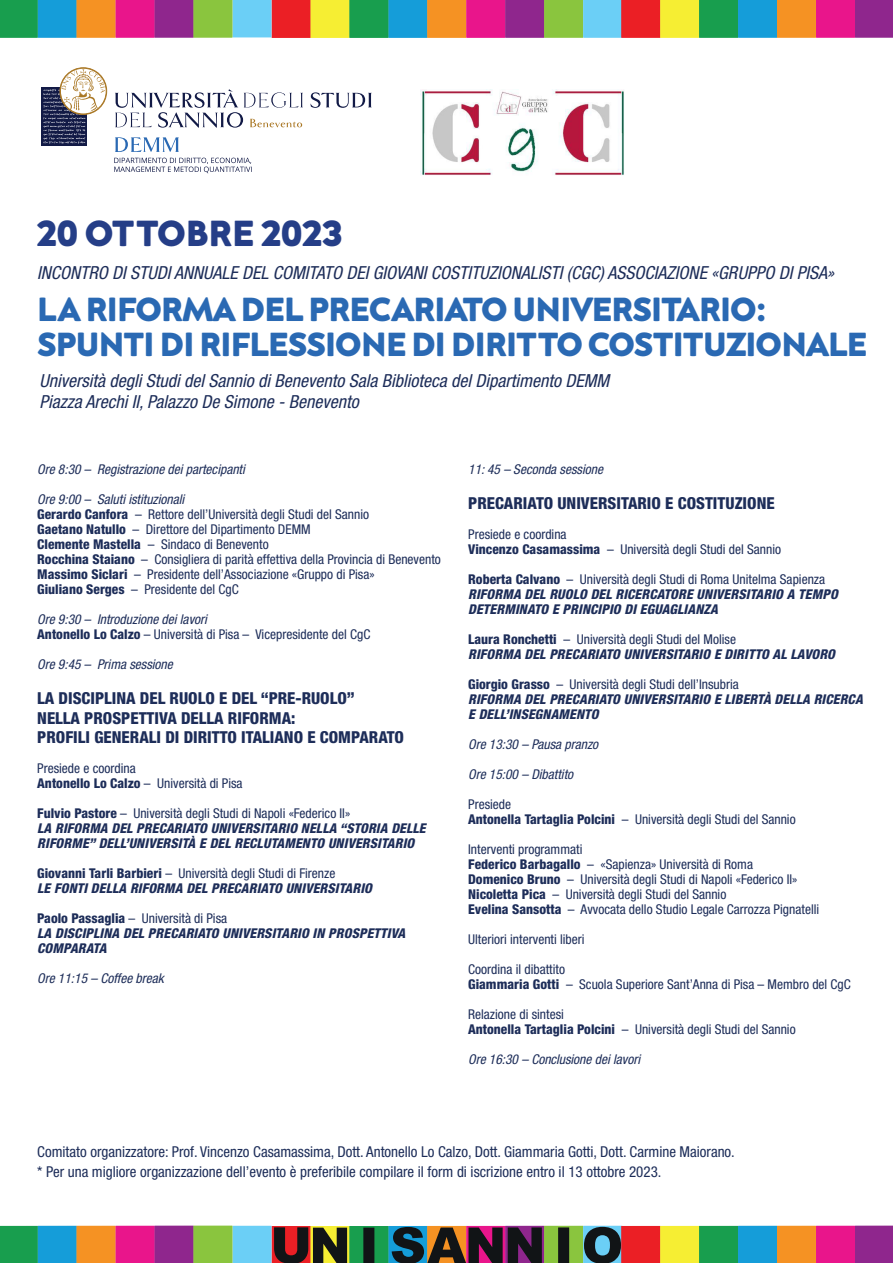
<style>
.page{position:relative;width:893px;height:1263px;background:#fff}
.page>*{position:absolute;margin:0;border:0;box-sizing:border-box;transform-origin:0 0}
.t1{font:800 37.5px "Neufreit";color:#253e87}
.t2{font:800 34.5px/34.5px "Neufreit";letter-spacing:-.02em;color:#2a69b3}
.t3{font:italic condensed 18px/21px "Helvetica Neue LT Std";color:#1d2d59}
.t4{font:800 condensed 16.5px/19.8px "Helvetica Neue LT Std";color:#1d2d59}
.t5{font:condensed 15px/19.5px "Helvetica Neue LT Std";color:#1d2d59}
.t6{font:condensed 13.5px/15px "Helvetica Neue LT Std";color:#1d2d59}
.t7{font:italic 800 condensed 13.5px/15px "Helvetica Neue LT Std";letter-spacing:.01em;color:#1d2d59}
.t8{font:italic condensed 13.5px "Helvetica Neue LT Std";color:#1d2d59}
.s1{font-style:italic}
.s2{font-weight:800}
.s3{font-style:normal}
.s4{font-weight:400;font-style:normal}
</style>
<div class="page">
<img style="left:422px;top:90px;width:202px;height:86px">
<svg style="left:114px;top:158px;width:138px;height:15px"></svg>
<svg style="left:115px;top:137px;width:64px;height:15px"></svg>
<svg style="left:310px;top:92px;width:62px;height:16px"></svg>
<svg style="left:115px;top:89px;width:188px;height:39px"></svg>
<div style="left:42px;top:87px;width:45px;height:59px;background:#121a46"></div>
<svg style="left:43px;top:69px;width:62px;height:75px"></svg>
<div style="left:272px;top:1226px;width:39px;height:37px;background:#eb1f25"></div>
<div style="left:388px;top:1226px;width:39px;height:37px;background:#159dd9"></div>
<div style="left:427px;top:1226px;width:39px;height:37px;background:#f59223"></div>
<div style="left:466px;top:1226px;width:39px;height:37px;background:#e9158b"></div>
<div style="left:505px;top:1226px;width:39px;height:37px;background:#8f268d"></div>
<div style="left:544px;top:1226px;width:39px;height:37px;background:#8ac53e"></div>
<svg style="left:583px;top:1226px;width:38px;height:37px"></svg>
<div style="left:311px;top:1226px;width:38px;height:37px;background:#ded730"></div>
<div style="left:349px;top:1226px;width:39px;height:37px;background:#189e4e"></div>
<svg style="left:274px;top:1227px;width:73px;height:36px"></svg>
<div style="left:363px;top:1227px;width:11px;height:36px;background:#111416"></div>
<svg style="left:392px;top:1227px;width:150px;height:36px"></svg>
<div style="left:558px;top:1227px;width:11px;height:36px;background:#111416"></div>
<svg style="left:584px;top:1227px;width:37px;height:36px"></svg>
<div style="left:233px;top:1226px;width:38px;height:37px;background:#6bcff6"></div>
<div style="left:38px;top:1226px;width:39px;height:37px;background:#159dd9"></div>
<div style="left:77px;top:1226px;width:38px;height:37px;background:#f59223"></div>
<div style="left:116px;top:1226px;width:39px;height:37px;background:#e9158b"></div>
<div style="left:155px;top:1226px;width:38px;height:37px;background:#8f268d"></div>
<div style="left:193px;top:1226px;width:39px;height:37px;background:#8ac53e"></div>
<div style="left:0;top:1226px;width:38px;height:37px;background:#189e4e"></div>
<div style="left:621px;top:1226px;width:39px;height:37px;background:#eb1f25"></div>
<div style="left:738px;top:1226px;width:39px;height:37px;background:#159dd9"></div>
<div style="left:777px;top:1226px;width:39px;height:37px;background:#f59223"></div>
<div style="left:816px;top:1226px;width:39px;height:37px;background:#e9158b"></div>
<div style="left:855px;top:1226px;width:38px;height:37px;background:#8f268d"></div>
<div style="left:660px;top:1226px;width:39px;height:37px;background:#f6ee33"></div>
<div style="left:699px;top:1226px;width:39px;height:37px;background:#189e4e"></div>
<div style="left:272px;top:0;width:39px;height:38px;background:#eb1f25"></div>
<div style="left:388px;top:0;width:39px;height:38px;background:#159dd9"></div>
<div style="left:427px;top:0;width:39px;height:38px;background:#f59223"></div>
<div style="left:466px;top:0;width:39px;height:38px;background:#e9158b"></div>
<div style="left:505px;top:0;width:39px;height:38px;background:#8f268d"></div>
<div style="left:544px;top:0;width:39px;height:38px;background:#8ac53e"></div>
<div style="left:583px;top:0;width:39px;height:38px;background:#6bcff6"></div>
<div style="left:311px;top:0;width:38px;height:38px;background:#f6ee33"></div>
<div style="left:349px;top:0;width:39px;height:38px;background:#189e4e"></div>
<div style="left:233px;top:0;width:38px;height:37px;background:#6bcff6"></div>
<div style="left:38px;top:0;width:39px;height:38px;background:#159dd9"></div>
<div style="left:77px;top:0;width:38px;height:38px;background:#f59223"></div>
<div style="left:116px;top:0;width:39px;height:38px;background:#e9158b"></div>
<div style="left:155px;top:0;width:38px;height:37px;background:#8f268d"></div>
<div style="left:193px;top:0;width:39px;height:37px;background:#8ac53e"></div>
<div style="left:0;top:0;width:38px;height:38px;background:#189e4e"></div>
<div style="left:621px;top:0;width:39px;height:38px;background:#eb1f25"></div>
<div style="left:738px;top:0;width:39px;height:38px;background:#159dd9"></div>
<div style="left:777px;top:0;width:39px;height:38px;background:#f59223"></div>
<div style="left:816px;top:0;width:39px;height:38px;background:#e9158b"></div>
<div style="left:855px;top:0;width:38px;height:37px;background:#8f268d"></div>
<div style="left:660px;top:0;width:39px;height:38px;background:#f6ee33"></div>
<div style="left:699px;top:0;width:39px;height:38px;background:#189e4e"></div>
<h1 class="t1" style="left:37px;top:211px;width:307px">20 OTTOBRE 2023</h1>
<h3 class="t3" style="left:37px;top:263px;width:798px">INCONTRO DI STUDI ANNUALE DEL COMITATO DEI GIOVANI COSTITUZIONALISTI (CGC) ASSOCIAZIONE «GRUPPO DI PISA»</h3>
<h2 class="t2" style="left:37px;top:292px;width:832px">LA RIFORMA DEL PRECARIATO UNIVERSITARIO:<br>SPUNTI DI RIFLESSIONE DI DIRITTO COSTITUZIONALE</h2>
<h3 class="t3" style="left:40px;top:370px;width:571px">Università degli Studi del Sannio di Benevento Sala Biblioteca del Dipartimento DEMM<br>Piazza Arechi II, Palazzo De Simone - Benevento</h3>
<p class="t8" style="left:37px;top:461px;width:209px">Ore 8:30 – Registrazione dei partecipanti</p>
<p class="t6" style="left:37px;top:492px;width:405px"><span class="s1">Ore 9:00 – Saluti istituzionali<br></span><span class="s2">Gerardo Canfora</span> – Rettore dell’Università degli Studi del Sannio<br><span class="s2">Gaetano Natullo</span> – Direttore del Dipartimento DEMM<br><span class="s2">Clemente Mastella</span> – Sindaco di Benevento<br><span class="s2">Rocchina Staiano</span> – Consigliera di parità effettiva della Provincia di Benevento <span class="s2">Massimo Siclari</span> – Presidente dell’Associazione «Gruppo di Pisa»<br><span class="s2">Giuliano Serges</span> – Presidente del CgC</p>
<p class="t6" style="left:37px;top:611px;width:335px"><span class="s1">Ore 9:30 – Introduzione dei lavori<br></span><span class="s2">Antonello Lo Calzo</span> – Università di Pisa – Vicepresidente del CgC</p>
<p class="t8" style="left:37px;top:656px;width:137px">Ore 9:45 – Prima sessione</p>
<p class="t4" style="left:37px;top:688px;width:368px">LA DISCIPLINA DEL RUOLO E DEL “PRE-RUOLO”<br>NELLA PROSPETTIVA DELLA RIFORMA:<br>PROFILI GENERALI DI DIRITTO ITALIANO E COMPARATO</p>
<p class="t6" style="left:37px;top:761px;width:207px">Presiede e coordina<br><span class="s2">Antonello Lo Calzo</span> – Università di Pisa</p>
<p class="t7" style="left:37px;top:806px;width:390px"><span class="s3">Fulvio Pastore</span> <span class="s4">– Università degli Studi di Napoli «Federico II»<br></span>LA RIFORMA DEL PRECARIATO UNIVERSITARIO NELLA “STORIA DELLE<br>RIFORME” DELL’UNIVERSITÀ E DEL RECLUTAMENTO UNIVERSITARIO</p>
<p class="t7" style="left:37px;top:866px;width:336px"><span class="s3">Giovanni Tarli Barbieri</span> <span class="s4">– Università degli Studi di Firenze<br></span>LE FONTI DELLA RIFORMA DEL PRECARIATO UNIVERSITARIO</p>
<p class="t7" style="left:37px;top:911px;width:370px"><span class="s3">Paolo Passaglia</span> <span class="s4">– Università di Pisa<br></span>LA DISCIPLINA DEL PRECARIATO UNIVERSITARIO IN PROSPETTIVA<br>COMPARATA</p>
<p class="t8" style="left:37px;top:971px;width:128px">Ore 11:15 – Coffee break</p>
<p class="t8" style="left:468px;top:461px;width:136px">11: 45 – Seconda sessione</p>
<p class="t4" style="left:468px;top:493px;width:308px">PRECARIATO UNIVERSITARIO E COSTITUZIONE</p>
<p class="t6" style="left:468px;top:526px;width:314px">Presiede e coordina<br><span class="s2">Vincenzo Casamassima</span> – Università degli Studi del Sannio</p>
<p class="t7" style="left:468px;top:571px;width:371px"><span class="s3">Roberta Calvano</span> <span class="s4">– Università degli Studi di Roma Unitelma Sapienza<br></span>RIFORMA DEL RUOLO DEL RICERCATORE UNIVERSITARIO A TEMPO<br>DETERMINATO E PRINCIPIO DI EGUAGLIANZA</p>
<p class="t7" style="left:468px;top:631px;width:368px"><span class="s3">Laura Ronchetti</span> <span class="s4">– Università degli Studi del Molise<br></span>RIFORMA DEL PRECARIATO UNIVERSITARIO E DIRITTO AL LAVORO</p>
<p class="t7" style="left:468px;top:676px;width:396px"><span class="s3">Giorgio Grasso</span> <span class="s4">– Università degli Studi dell’Insubria<br></span>RIFORMA DEL PRECARIATO UNIVERSITARIO E LIBERTÀ DELLA RICERCA<br>E DELL’INSEGNAMENTO</p>
<p class="t8" style="left:468px;top:736px;width:132px">Ore 13:30 – Pausa pranzo</p>
<p class="t8" style="left:468px;top:766px;width:107px">Ore 15:00 – Dibattito</p>
<p class="t6" style="left:468px;top:796px;width:329px">Presiede<br><span class="s2">Antonella Tartaglia Polcini</span> – Università degli Studi del Sannio</p>
<p class="t6" style="left:468px;top:841px;width:353px">Interventi programmati<br><span class="s2">Federico Barbagallo</span> – «Sapienza» Università di Roma<br><span class="s2">Domenico Bruno</span> – Università degli Studi di Napoli «Federico II» <span class="s2">Nicoletta Pica</span> – Università degli Studi del Sannio<br><span class="s2">Evelina Sansotta</span> – Avvocata dello Studio Legale Carrozza Pignatelli</p>
<p class="t6" style="left:468px;top:931px;width:118px">Ulteriori interventi liberi</p>
<p class="t6" style="left:468px;top:961px;width:384px">Coordina il dibattito<br><span class="s2">Giammaria Gotti</span> – Scuola Superiore Sant’Anna di Pisa – Membro del CgC</p>
<p class="t6" style="left:468px;top:1006px;width:329px">Relazione di sintesi<br><span class="s2">Antonella Tartaglia Polcini</span> – Università degli Studi del Sannio</p>
<p class="t8" style="left:468px;top:1051px;width:173px">Ore 16:30 – Conclusione dei lavori</p>
<p class="t5" style="left:37px;top:1142px;width:699px">Comitato organizzatore: Prof. Vincenzo Casamassima, Dott. Antonello Lo Calzo, Dott. Giammaria Gotti, Dott. Carmine Maiorano. * Per una migliore organizzazione dell’evento è preferibile compilare il form di iscrizione entro il 13 ottobre 2023.</p>
</div>
